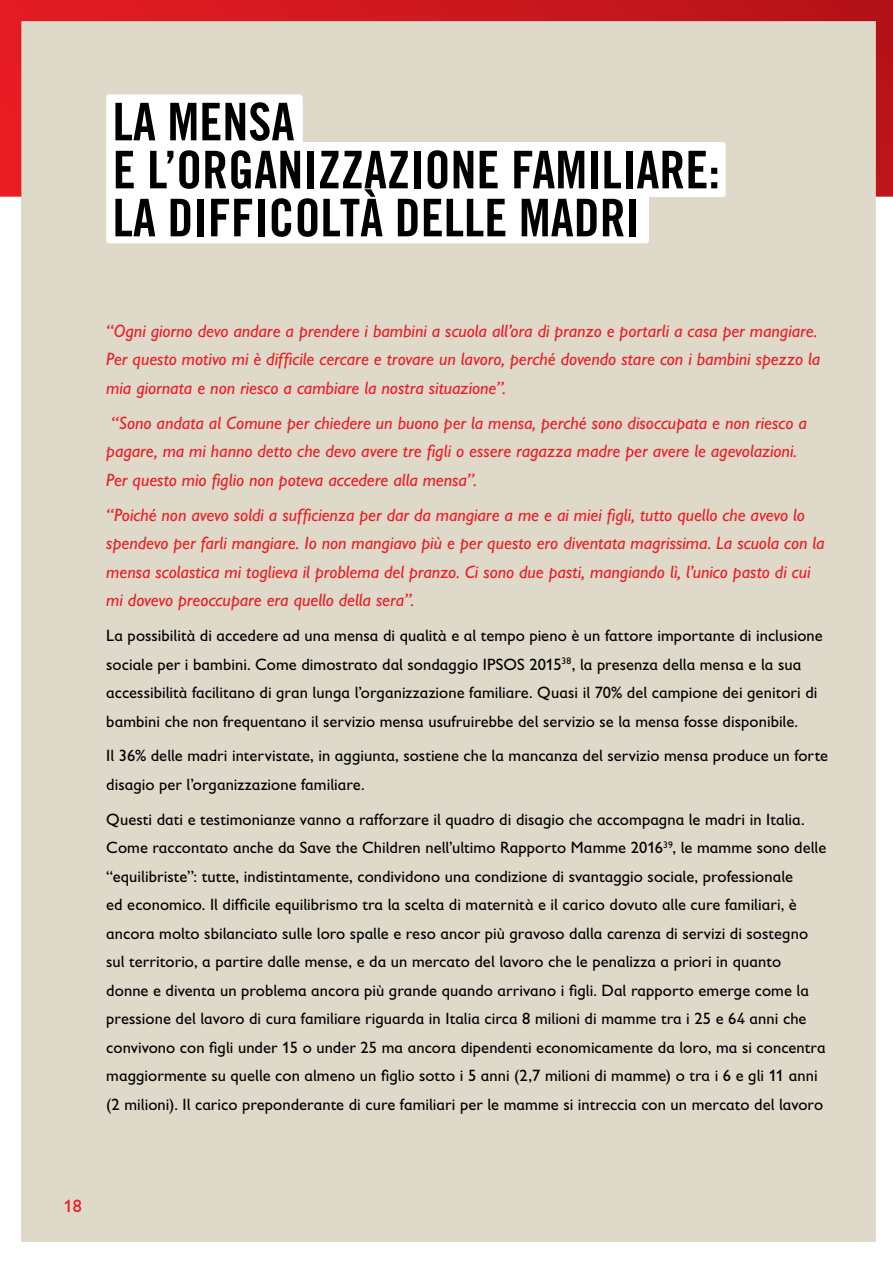
<style>
.page{position:relative;width:893px;height:1263px;background:#fff}
.page>*{position:absolute;margin:0;border:0;box-sizing:border-box;transform-origin:0 0}
.t1{font:52.05px/48px "Trade Gothic Bold Cond Twenty";color:#000}
.t2{font:italic 18px/28.5px "Gill Sans Infant Std";color:#ed1d24}
.t3{font:18px "Gill Sans Infant Std";color:#ed1d24}
.t4{font:16.5px/28.5px "Gill Sans Infant Std";letter-spacing:.005em;color:#000}
</style>
<div class="page">
<div style="left:21px;top:21px;width:855px;height:1221px;background:#ded9c9"></div>
<div style="left:106px;top:188px;width:543px;height:55px;background:#fff;border-radius:3px"></div>
<svg style="left:0;top:0;width:893px;height:197px"></svg>
<h1 class="t1" style="left:113px;top:97px;width:88px">LA MENSA<br>E L’ORGANIZZAZIONE</h1>
<h1 class="t1" style="left:511px;top:145px;width:44px">FAMILIARE</h1>
<h1 class="t1" style="left:708px;top:145px;width:13px">:</h1>
<h1 class="t1" style="left:113px;top:193px;width:163px">LA DIFFICOLT</h1>
<h1 class="t1" style="left:360px;top:193px;width:58px">À DELLE</h1>
<h1 class="t1" style="left:519px;top:193px;width:24px">MADRI</h1>
<p class="t2" style="left:106px;top:316px;width:715px">“Ogni giorno devo andare a prendere i bambini a scuola all’ora di pranzo e portarli a casa per mangiare.<br>Per questo motivo mi è difficile cercare e trovare un lavoro, perché dovendo stare con i bambini spezzo la mia giornata e non riesco a cambiare la nostra situazione”.</p>
<p class="t2" style="left:106px;top:408px;width:702px">“Sono andata al Comune per chiedere un buono per la mensa, perché sono disoccupata e non riesco a pagare, ma mi hanno detto che devo avere tre figli o essere ragazza madre per avere le agevolazioni.<br>Per questo mio figlio non poteva accedere alla mensa”.</p>
<p class="t2" style="left:106px;top:500px;width:720px">“Poiché non avevo soldi a sufficienza per dar da mangiare a me e ai miei figli, tutto quello che avevo lo spendevo per farli mangiare. Io non mangiavo più e per questo ero diventata magrissima. La scuola con la mensa scolastica mi toglieva il problema del pranzo. Ci sono due pasti, mangiando lì, l’unico pasto di cui mi dovevo preoccupare era quello della sera”.</p>
<p class="t4" style="left:106px;top:621px;width:718px">La possibilità di accedere ad una mensa di qualità e al tempo pieno è un fattore importante di inclusione sociale per i bambini. Come dimostrato dal sondaggio IPSOS 2015<sup>38</sup>, la presenza della mensa e la sua accessibilità facilitano di gran lunga l’organizzazione familiare. Quasi il 70% del campione dei genitori di bambini che non frequentano il servizio mensa usufruirebbe del servizio se la mensa fosse disponibile.</p>
<p class="t4" style="left:106px;top:741px;width:723px">Il 36% delle madri intervistate, in aggiunta, sostiene che la mancanza del servizio mensa produce un forte disagio per l’organizzazione familiare.</p>
<p class="t4" style="left:106px;top:805px;width:721px">Questi dati e testimonianze vanno a rafforzare il quadro di disagio che accompagna le madri in Italia.<br>Come raccontato anche da Save the Children nell’ultimo Rapporto Mamme 2016<sup>39</sup>, le mamme sono delle “equilibriste”: tutte, indistintamente, condividono una condizione di svantaggio sociale, professionale<br>ed economico. Il difficile equilibrismo tra la scelta di maternità e il carico dovuto alle cure familiari, è ancora molto sbilanciato sulle loro spalle e reso ancor più gravoso dalla carenza di servizi di sostegno sul territorio, a partire dalle mense, e da un mercato del lavoro che le penalizza a priori in quanto donne e diventa un problema ancora più grande quando arrivano i figli. Dal rapporto emerge come la pressione del lavoro di cura familiare riguarda in Italia circa 8 milioni di mamme tra i 25 e 64 anni che convivono con figli under 15 o under 25 ma ancora dipendenti economicamente da loro, ma si concentra maggiormente su quelle con almeno un figlio sotto i 5 anni (2,7 milioni di mamme) o tra i 6 e gli 11 anni (2 milioni). Il carico preponderante di cure familiari per le mamme si intreccia con un mercato del lavoro</p>
<p class="t3" style="left:64px;top:1195px;width:19px">18</p>
</div>
